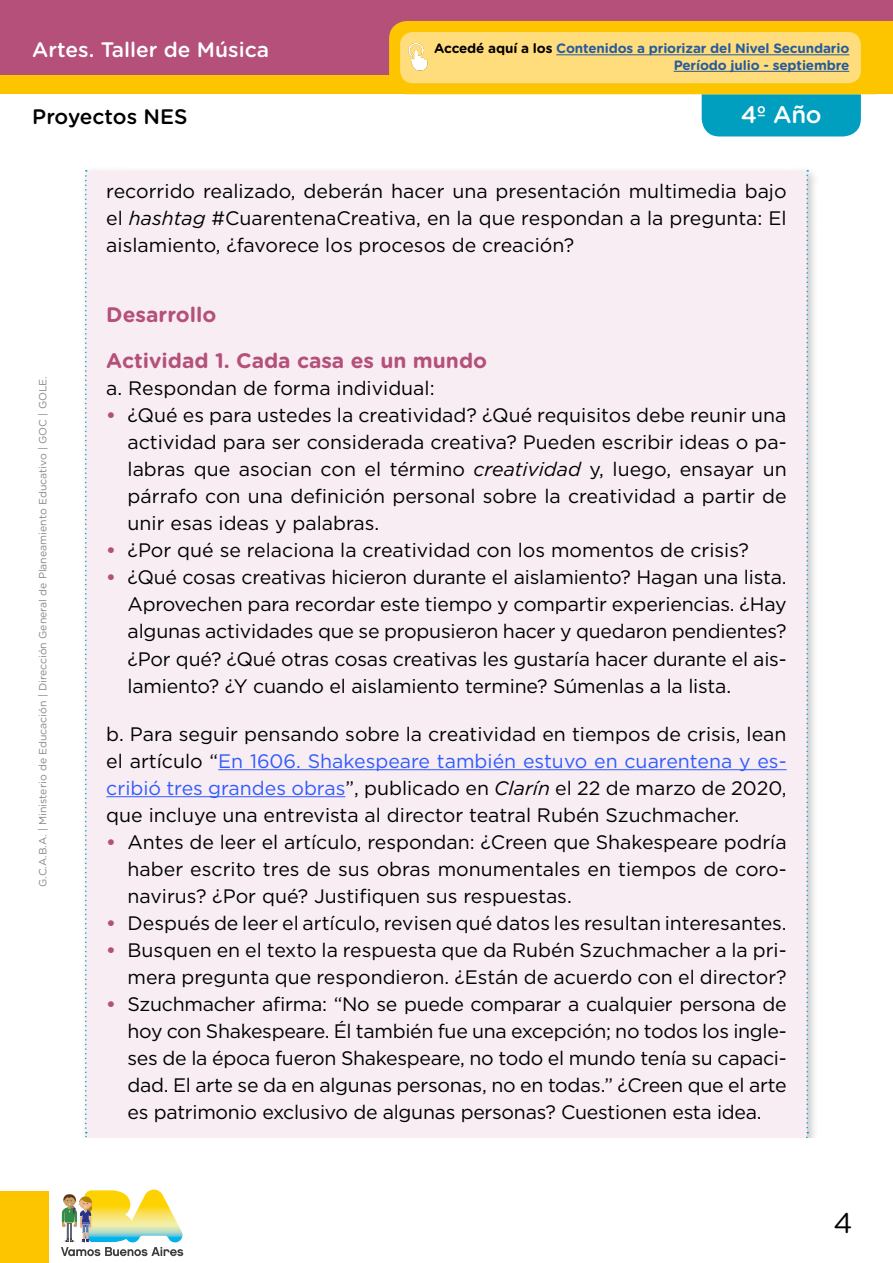
<style>
.page{position:relative;width:893px;height:1263px;background:#fff}
.page>*{position:absolute;margin:0;border:0;box-sizing:border-box;transform-origin:0 0}
.t1{font:28.5px "Gotham Rounded";color:#000}
.t2{font:500 24px "Gotham Rounded";color:#fff}
.t3{font:700 21px "Gotham Rounded";color:#b4507a}
.t4{font:500 21px "Gotham Rounded";color:#fff}
.t5{font:500 21px "Gotham Rounded";color:#000}
.t6{font:19.5px/27px "Gotham";color:#000;text-align:justify}
.t7{font:700 13.5px/16.5px "Gotham Rounded";letter-spacing:-.01em;color:#275b9b;text-align:right}
.t8{font:10.5px "Gotham Rounded";color:#878787}
.s1{color:#000}
.s2{font-style:italic}
.s3{font-weight:700;color:#b4507a}
.s4{color:#305cff}
</style>
<div class="page">
<div style="left:0;top:0;width:893px;height:78px;background:#b4507a"></div>
<div style="left:0;top:1191px;width:48px;height:72px;background:#fdc500"></div>
<svg style="left:61px;top:1189px;width:122px;height:67px"></svg>
<div style="left:0;top:75px;width:893px;height:19px;background:#fdc500"></div>
<svg style="left:389px;top:21px;width:504px;height:115px"></svg>
<div style="left:400px;top:32px;width:461px;height:51px;background:#ffdc7c;border-radius:13px"></div>
<img style="left:400px;top:33px;width:28px;height:48px">
<hr style="left:556px;top:54px;width:293px;height:1px;background:#275b9b">
<hr style="left:674px;top:71px;width:175px;height:1px;background:#275b9b">
<div style="left:80px;top:166px;width:738px;height:1001px;background:#000;opacity:.22"></div>
<div style="left:84px;top:170px;width:724px;height:968px;background:#f8edf2"></div>
<hr style="left:218px;top:769px;width:569px;height:1px;background:#305cff">
<hr style="left:106px;top:796px;width:239px;height:1px;background:#305cff">
<div style="left:62px;top:1138px;width:757px;height:32px;background:#fff"></div>
<p class="t4" style="left:32px;top:35px;width:238px">Artes. Taller de Música</p>
<p class="t5" style="left:32px;top:101px;width:157px">Proyectos NES</p>
<p class="t7" style="left:434px;top:40px;width:417px"><span class="s1">Accedé aquí a los</span> Contenidos a priorizar del Nivel Secundario<br>Período julio - septiembre</p>
<p class="t2" style="left:741px;top:97px;width:82px">4º Año</p>
<p class="t8" style="left:36px;top:887px;width:512px;rotate:-90deg">G.C.A.B.A. | Ministerio de Educación | Dirección General de Planeamiento Educativo | GOC | GOLE.</p>
<p class="t6" style="left:106px;top:178px;width:682px">recorrido realizado, deberán hacer una presentación multimedia bajo el <span class="s2">hashtag</span> #CuarentenaCreativa, en la que respondan a la pregunta: El aislamiento, ¿favorece los procesos de creación?</p>
<p class="t3" style="left:106px;top:299px;width:112px">Desarrollo</p>
<p class="t3" style="left:106px;top:346px;width:382px">Actividad 1. Cada casa es un mundo</p>
<p class="t6" style="left:106px;top:375px;width:330px">a. Respondan de forma individual:</p>
<p class="t6" style="left:128px;top:402px;width:661px;text-indent:-21px"><span class="s3">•</span> ¿Qué es para ustedes la creatividad? ¿Qué requisitos debe reunir una actividad para ser considerada creativa? Pueden escribir ideas o pa&shy;labras que asocian con el término <span class="s2">creatividad</span> y, luego, ensayar un párrafo con una definición personal sobre la creatividad a partir de unir esas ideas y palabras.</p>
<p class="t6" style="left:106px;top:537px;width:644px"><span class="s3">•</span> ¿Por qué se relaciona la creatividad con los momentos de crisis?</p>
<p class="t6" style="left:128px;top:564px;width:661px;text-indent:-21px"><span class="s3">•</span> ¿Qué cosas creativas hicieron durante el aislamiento? Hagan una lista.<br>Aprovechen para recordar este tiempo y compartir experiencias. ¿Hay algunas actividades que se propusieron hacer y quedaron pendientes? ¿Por qué? ¿Qué otras cosas creativas les gustaría hacer durante el ais&shy;lamiento? ¿Y cuando el aislamiento termine? Súmenlas a la lista.</p>
<p class="t6" style="left:106px;top:720px;width:682px">b. Para seguir pensando sobre la creatividad en tiempos de crisis, lean el artículo “<span class="s4">En 1606. Shakespeare también estuvo en cuarentena y es&shy;cribió tres grandes obras</span>”, publicado en <span class="s2">Clarín</span> el 22 de marzo de 2020, que incluye una entrevista al director teatral Rubén Szuchmacher.</p>
<p class="t6" style="left:128px;top:828px;width:661px;text-indent:-21px"><span class="s3">•</span> Antes de leer el artículo, respondan: ¿Creen que Shakespeare podría haber escrito tres de sus obras monumentales en tiempos de coro&shy;navirus? ¿Por qué? Justifiquen sus respuestas.</p>
<p class="t6" style="left:106px;top:909px;width:682px"><span class="s3">•</span> Después de leer el artículo, revisen qué datos les resultan interesantes.</p>
<p class="t6" style="left:106px;top:936px;width:682px;text-align:right"><span class="s3">•</span> Busquen en el texto la respuesta que da Rubén Szuchmacher a la pri&shy;mera pregunta que respondieron. ¿Están de acuerdo con el director?</p>
<p class="t6" style="left:128px;top:990px;width:661px;text-indent:-21px"><span class="s3">•</span> Szuchmacher afirma: “No se puede comparar a cualquier persona de hoy con Shakespeare. Él también fue una excepción; no todos los ingle&shy;ses de la época fueron Shakespeare, no todo el mundo tenía su capaci&shy;dad. El arte se da en algunas personas, no en todas.” ¿Creen que el arte es patrimonio exclusivo de algunas personas? Cuestionen esta idea.</p>
<h1 class="t1" style="left:833px;top:1203px;width:21px">4</h1>
</div>
